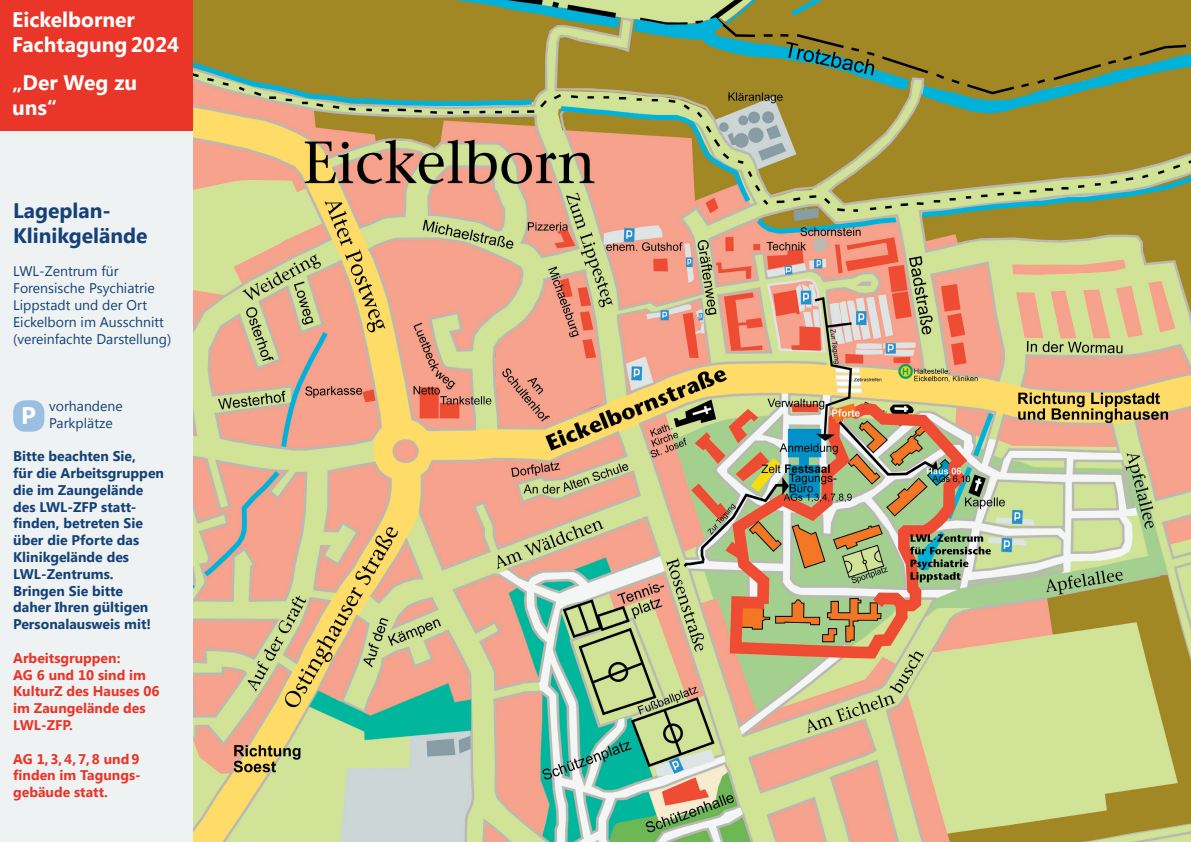
<style>
.page{position:relative;width:1191px;height:842px;background:#fff}
.page>*{position:absolute;margin:0;border:0;box-sizing:border-box;transform-origin:0 0}
.t1{font:700 24px "Segoe UI";color:#fff}
.t2{font:700 21px/25.2px "Segoe UI";color:#fff}
.t3{font:700 21px/25.2px "Segoe UI";color:#154178}
.t4{font:700 14px/16.8px "Segoe UI";color:#154178}
.t5{font:14px/16.8px "Segoe UI";color:#154178}
.t6{font:700 14px/16.8px "Segoe UI";color:#ea3529}
</style>
<div class="page">
<div style="left:0;top:0;width:222px;height:160px;background:#ea3529"></div>
<div style="left:0;top:132px;width:225px;height:710px;background:#eef2f2"></div>
<div style="left:13px;top:400px;width:31px;height:32px;background:#9bbfe2;border-radius:12px"></div>
<img style="left:194px;top:0;width:997px;height:842px">
<h2 class="t2" style="left:12px;top:6px;width:168px">Eickelborner<br>Fachtagung 2024</h2>
<h2 class="t2" style="left:12px;top:68px;width:126px">„Der Weg zu uns“</h2>
<h2 class="t3" style="left:13px;top:196px;width:136px">Lageplan-<br>Klinikgelände</h2>
<p class="t5" style="left:13px;top:262px;width:160px">LWL-Zentrum für<br>Forensische Psychiatrie<br>Lippstadt und der Ort<br>Eickelborn im Ausschnitt (vereinfachte Darstellung)</p>
<p class="t5" style="left:49px;top:397px;width:75px">vorhandene<br>Parkplätze</p>
<p class="t4" style="left:13px;top:447px;width:152px">Bitte beachten Sie,<br>für die Arbeitsgruppen die im Zaungelände des LWL-ZFP statt&shy;finden, betreten Sie über die Pforte das<br>Klinikgelände des<br>LWL-Zentrums.<br>Bringen Sie bitte daher Ihren gültigen<br>Personalausweis mit!</p>
<p class="t6" style="left:13px;top:649px;width:148px">Arbeitsgruppen:<br>AG 6 und 10 sind im<br>KulturZ des Hauses 06 im Zaungelände des<br>LWL-ZFP.</p>
<p class="t6" style="left:13px;top:749px;width:129px;text-align:justify">AG 1,3,4,7,8 und9 finden im Tagungs&shy;gebäude statt.</p>
<h1 class="t1" style="left:21px;top:398px;width:16px">P</h1>
</div>
